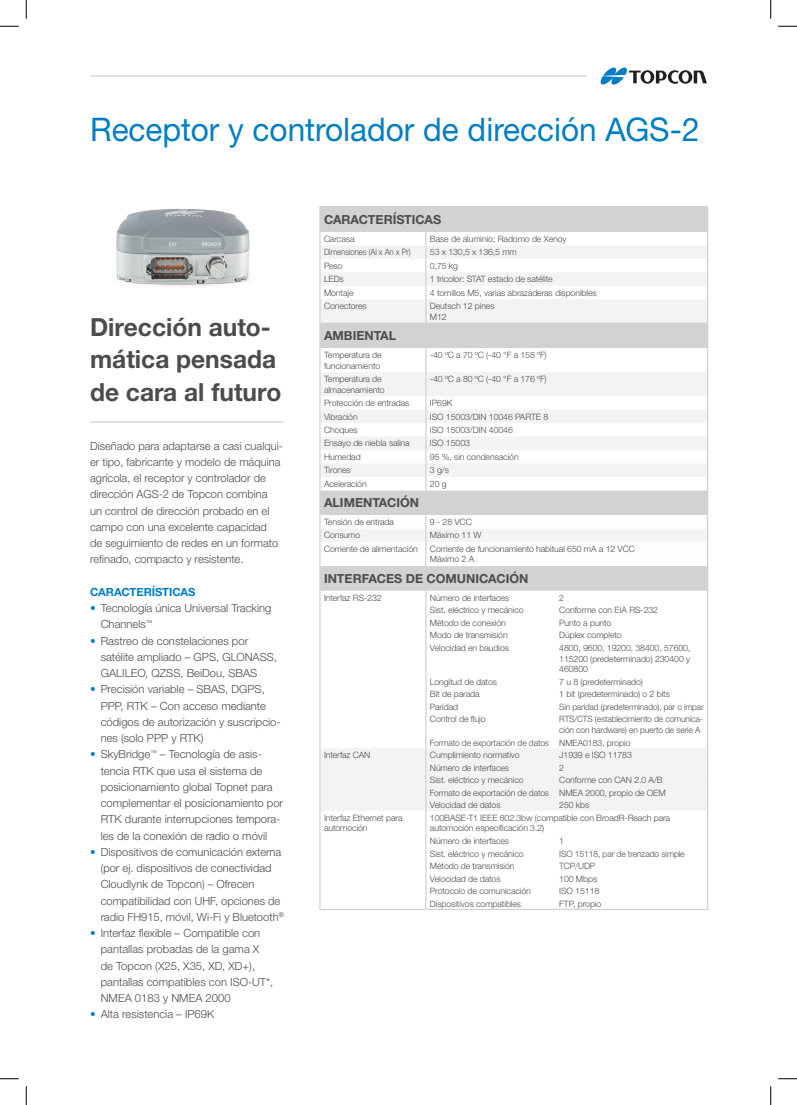
<style>
.page{position:relative;width:797px;height:1105px;background:#fff}
.page>*{position:absolute;margin:0;border:0;box-sizing:border-box;transform-origin:0 0}
.t1{font:32.5px "Helvetica Neue LTW1 G";color:#007ec5}
.t2{font:700 25px/32.5px "Helvetica Neue LTW1 G";color:#4b4c4d}
.t3{font:700 12.5px "Helvetica Neue LTW1 G";color:#4b4c4d}
.t4{font:300 11.25px/16.2px "Helvetica Neue LTW1 G";color:#4b4c4d}
.t5{font:700 11.25px "Helvetica Neue LTW1 G";color:#007ec5}
.t6{font:300 8.75px/10.6px "Helvetica Neue LTW1 G";letter-spacing:-.01em;color:#4b4c4d}
.t7{font:300 8.75px/10.6px "Helvetica Neue LTW1 G";letter-spacing:-.01em;color:#4b4c4d;scale:.96 1}
.t8{font:300 8.75px "Helvetica Neue LTW1 G";letter-spacing:-.01em;color:#4b4c4d;scale:.94 1}
.t9{font:300 8.75px "Helvetica Neue LTW1 G";letter-spacing:-.01em;color:#4b4c4d;scale:.9 1}
.s1{color:#007ec5}
</style>
<div class="page">
<hr style="left:90px;top:75px;width:496px;height:2px;background:#d1d2d4">
<svg style="left:600px;top:67px;width:107px;height:18px"></svg>
<hr style="left:90px;top:421px;width:194px;height:2px;background:#d1d2d4">
<img style="left:116px;top:209px;width:134px;height:77px">
<svg style="left:320px;top:641px;width:387px;height:170px"></svg>
<hr style="left:320px;top:909px;width:105px;height:1px;background:#d1d2d4">
<hr style="left:426px;top:909px;width:129px;height:1px;background:#d1d2d4">
<hr style="left:555px;top:909px;width:152px;height:1px;background:#d1d2d4">
<hr style="left:319px;top:641px;width:1px;height:34px;background:#d1d2d4">
<hr style="left:425px;top:641px;width:1px;height:34px;background:#d1d2d4">
<hr style="left:707px;top:641px;width:1px;height:34px;background:#d1d2d4">
<svg style="left:319px;top:675px;width:1px;height:235px"></svg>
<svg style="left:425px;top:675px;width:1px;height:235px"></svg>
<svg style="left:707px;top:675px;width:1px;height:235px"></svg>
<svg style="left:319px;top:206px;width:389px;height:435px"></svg>
<svg style="left:0;top:25px;width:19px;height:2px"></svg>
<svg style="left:778px;top:25px;width:19px;height:2px"></svg>
<svg style="left:0;top:1078px;width:19px;height:1px"></svg>
<svg style="left:778px;top:1078px;width:19px;height:1px"></svg>
<svg style="left:25px;top:0;width:2px;height:19px"></svg>
<svg style="left:25px;top:1086px;width:2px;height:19px"></svg>
<svg style="left:770px;top:0;width:1px;height:19px"></svg>
<svg style="left:770px;top:1086px;width:1px;height:19px"></svg>
<h1 class="t1" style="left:90px;top:109px;width:611px">Receptor y controlador de dirección AGS-2</h1>
<h2 class="t2" style="left:90px;top:311px;width:193px">Dirección auto&shy;mática pensada de cara al futuro</h2>
<p class="t4" style="left:90px;top:437px;width:194px">Diseñado para adaptarse a casi cualqui&shy;er tipo, fabricante y modelo de máquina agrícola, el receptor y controlador de dirección AGS-2 de Topcon combina<br>un control de dirección probado en el campo con una excelente capacidad<br>de seguimiento de redes en un formato refinado, compacto y resistente.</p>
<p class="t5" style="left:90px;top:585px;width:107px">CARACTERÍSTICAS</p>
<p class="t4" style="left:101px;top:600px;width:172px;text-indent:-11px"><span class="s1">•</span> Tecnología única Universal Tracking<br>Channels<sup>™</sup></p>
<p class="t4" style="left:101px;top:632px;width:178px;text-indent:-11px"><span class="s1">•</span> Rastreo de constelaciones por satélite ampliado – GPS, GLONASS,<br>GALILEO, QZSS, BeiDou, SBAS</p>
<p class="t4" style="left:101px;top:681px;width:181px;text-indent:-11px"><span class="s1">•</span> Precisión variable – SBAS, DGPS,<br>PPP, RTK – Con acceso mediante códigos de autorización y suscripcio&shy;nes (solo PPP y RTK)</p>
<p class="t4" style="left:101px;top:746px;width:184px;text-indent:-11px"><span class="s1">•</span> SkyBridge<sup>™</sup> – Tecnología de asis&shy;tencia RTK que usa el sistema de posicionamiento global Topnet para complementar el posicionamiento por RTK durante interrupciones tempora&shy;les de la conexión de radio o móvil</p>
<p class="t4" style="left:101px;top:844px;width:185px;text-indent:-11px"><span class="s1">•</span> Dispositivos de comunicación externa (por ej. dispositivos de conectividad Cloudlynk de Topcon) – Ofrecen compatibilidad con UHF, opciones de radio FH915, móvil, Wi-Fi y Bluetooth<sup>®</sup></p>
<p class="t4" style="left:101px;top:925px;width:174px;text-indent:-11px"><span class="s1">•</span> Interfaz flexible – Compatible con pantallas probadas de la gama X de Topcon (X25, X35, XD, XD+), pantallas compatibles con ISO-UT*,<br>NMEA 0183 y NMEA 2000</p>
<p class="t4" style="left:90px;top:1006px;width:126px"><span class="s1">•</span> Alta resistencia – IP69K</p>
<h3 class="t3" style="left:324px;top:212px;width:119px">CARACTERÍSTICAS</h3>
<p class="t6" style="left:324px;top:233px;width:32px">Carcasa</p>
<p class="t6" style="left:430px;top:233px;width:138px">Base de aluminio; Radomo de Xenoy</p>
<p class="t9" style="left:324px;top:247px;width:98px">Dimensiones (Al x An x Pr)</p>
<p class="t6" style="left:430px;top:247px;width:88px">53 x 130,5 x 136,5 mm</p>
<p class="t6" style="left:324px;top:260px;width:20px">Peso</p>
<p class="t6" style="left:430px;top:260px;width:30px">0,75 kg</p>
<p class="t6" style="left:324px;top:274px;width:21px">LEDs</p>
<p class="t6" style="left:430px;top:274px;width:124px">1 tricolor: STAT estado de satélite</p>
<p class="t6" style="left:324px;top:287px;width:31px">Montaje</p>
<p class="t6" style="left:430px;top:287px;width:168px">4 tornillos M5, varias abrazaderas disponibles</p>
<p class="t6" style="left:324px;top:301px;width:44px">Conectores</p>
<p class="t6" style="left:430px;top:301px;width:66px">Deutsch 12 pines<br>M12</p>
<h3 class="t3" style="left:324px;top:328px;width:74px">AMBIENTAL</h3>
<p class="t6" style="left:324px;top:349px;width:59px">Temperatura de funcionamiento</p>
<p class="t6" style="left:430px;top:349px;width:118px">-40 ºC a 70 ºC (-40 °F a 158 ºF)</p>
<p class="t6" style="left:324px;top:373px;width:62px">Temperatura de almacenamiento</p>
<p class="t6" style="left:430px;top:373px;width:118px">-40 ºC a 80 ºC (-40 °F a 176 ºF)</p>
<p class="t6" style="left:324px;top:398px;width:87px">Protección de entradas</p>
<p class="t6" style="left:430px;top:398px;width:24px">IP69K</p>
<p class="t6" style="left:324px;top:411px;width:35px">Vibración</p>
<p class="t6" style="left:430px;top:411px;width:120px">ISO 15003/DIN 10046 PARTE 8</p>
<p class="t6" style="left:324px;top:424px;width:35px">Choques</p>
<p class="t6" style="left:430px;top:424px;width:84px">ISO 15003/DIN 40046</p>
<p class="t6" style="left:324px;top:438px;width:87px">Ensayo de niebla salina</p>
<p class="t6" style="left:430px;top:438px;width:41px">ISO 15003</p>
<p class="t6" style="left:324px;top:451px;width:38px">Humedad</p>
<p class="t6" style="left:430px;top:451px;width:90px">95 %, sin condensación</p>
<p class="t6" style="left:324px;top:465px;width:28px">Tirones</p>
<p class="t6" style="left:430px;top:465px;width:20px">3 g/s</p>
<p class="t6" style="left:324px;top:478px;width:44px">Aceleración</p>
<p class="t6" style="left:430px;top:478px;width:18px">20 g</p>
<h3 class="t3" style="left:324px;top:495px;width:97px">ALIMENTACIÓN</h3>
<p class="t6" style="left:324px;top:516px;width:72px">Tensión de entrada</p>
<p class="t6" style="left:430px;top:516px;width:43px">9 - 28 VCC</p>
<p class="t6" style="left:324px;top:530px;width:38px">Consumo</p>
<p class="t6" style="left:430px;top:530px;width:53px">Máximo 11 W</p>
<p class="t6" style="left:324px;top:543px;width:95px">Corriente de alimentación</p>
<p class="t6" style="left:430px;top:543px;width:206px">Corriente de funcionamiento habitual 650 mA a 12 VCC<br>Máximo 2 A</p>
<h3 class="t3" style="left:324px;top:571px;width:206px">INTERFACES DE COMUNICACIÓN</h3>
<p class="t6" style="left:324px;top:592px;width:59px">Interfaz RS-232</p>
<p class="t6" style="left:430px;top:592px;width:81px">Número de interfaces</p>
<p class="t6" style="left:559px;top:592px;width:6px">2</p>
<p class="t6" style="left:430px;top:605px;width:95px">Sist. eléctrico y mecánico</p>
<p class="t6" style="left:559px;top:605px;width:100px">Conforme con EIA RS-232</p>
<p class="t6" style="left:430px;top:617px;width:77px">Método de conexión</p>
<p class="t6" style="left:559px;top:617px;width:54px">Punto a punto</p>
<p class="t6" style="left:430px;top:630px;width:79px">Modo de transmisión</p>
<p class="t6" style="left:559px;top:630px;width:64px">Dúplex completo</p>
<p class="t6" style="left:430px;top:642px;width:81px">Velocidad en baudios</p>
<p class="t6" style="left:559px;top:642px;width:133px;text-align:justify">4800, 9600, 19200, 38400, 57600, 115200 (predeterminado) 230400 y 460800</p>
<p class="t6" style="left:430px;top:676px;width:69px">Longitud de datos</p>
<p class="t6" style="left:559px;top:676px;width:85px">7 u 8 (predeterminado)</p>
<p class="t6" style="left:430px;top:689px;width:51px">Bit de parada</p>
<p class="t6" style="left:559px;top:689px;width:112px">1 bit (predeterminado) o 2 bits</p>
<p class="t6" style="left:430px;top:701px;width:30px">Paridad</p>
<p class="t8" style="left:559px;top:701px;width:155px">Sin paridad (predeterminado), par o impar</p>
<p class="t6" style="left:430px;top:714px;width:57px">Control de flujo</p>
<p class="t7" style="left:559px;top:714px;width:151px">RTS/CTS (establecimiento de comunica&shy;ción con hardware) en puerto de serie A</p>
<p class="t6" style="left:430px;top:737px;width:202px">Formato de exportación de datos NMEA0183, propio</p>
<p class="t6" style="left:324px;top:749px;width:48px">Interfaz CAN</p>
<p class="t6" style="left:430px;top:749px;width:91px">Cumplimiento normativo</p>
<p class="t6" style="left:559px;top:749px;width:74px">J1939 e ISO 11783</p>
<p class="t6" style="left:430px;top:762px;width:81px">Número de interfaces</p>
<p class="t6" style="left:559px;top:762px;width:6px">2</p>
<p class="t6" style="left:430px;top:775px;width:95px">Sist. eléctrico y mecánico</p>
<p class="t6" style="left:430px;top:774px;width:237px;line-height:12.5px;text-indent:129px">Conforme con CAN 2.0 A/B<br>Formato de exportación de datos NMEA 2000, propio de OEM<br>Velocidad de datos</p>
<p class="t6" style="left:559px;top:800px;width:32px">250 kbs</p>
<p class="t6" style="left:324px;top:812px;width:80px">Interfaz Ethernet para automoción</p>
<p class="t6" style="left:430px;top:812px;width:242px">100BASE-T1 IEEE 802.3bw (compatible con BroadR-Reach para automoción especificación 3.2)</p>
<p class="t6" style="left:430px;top:835px;width:81px">Número de interfaces</p>
<p class="t6" style="left:559px;top:835px;width:6px">1</p>
<p class="t6" style="left:430px;top:848px;width:95px">Sist. eléctrico y mecánico</p>
<p class="t6" style="left:559px;top:848px;width:127px">ISO 15118, par de trenzado simple</p>
<p class="t6" style="left:430px;top:861px;width:86px">Método de transmisión</p>
<p class="t6" style="left:559px;top:861px;width:38px">TCP/UDP</p>
<p class="t6" style="left:430px;top:873px;width:72px">Velocidad de datos</p>
<p class="t6" style="left:559px;top:873px;width:39px">100 Mbps</p>
<p class="t6" style="left:430px;top:886px;width:102px">Protocolo de comunicación</p>
<p class="t6" style="left:559px;top:886px;width:41px">ISO 15118</p>
<p class="t6" style="left:430px;top:898px;width:93px">Dispositivos compatibles</p>
<p class="t6" style="left:559px;top:898px;width:44px">FTP, propio</p>
</div>
